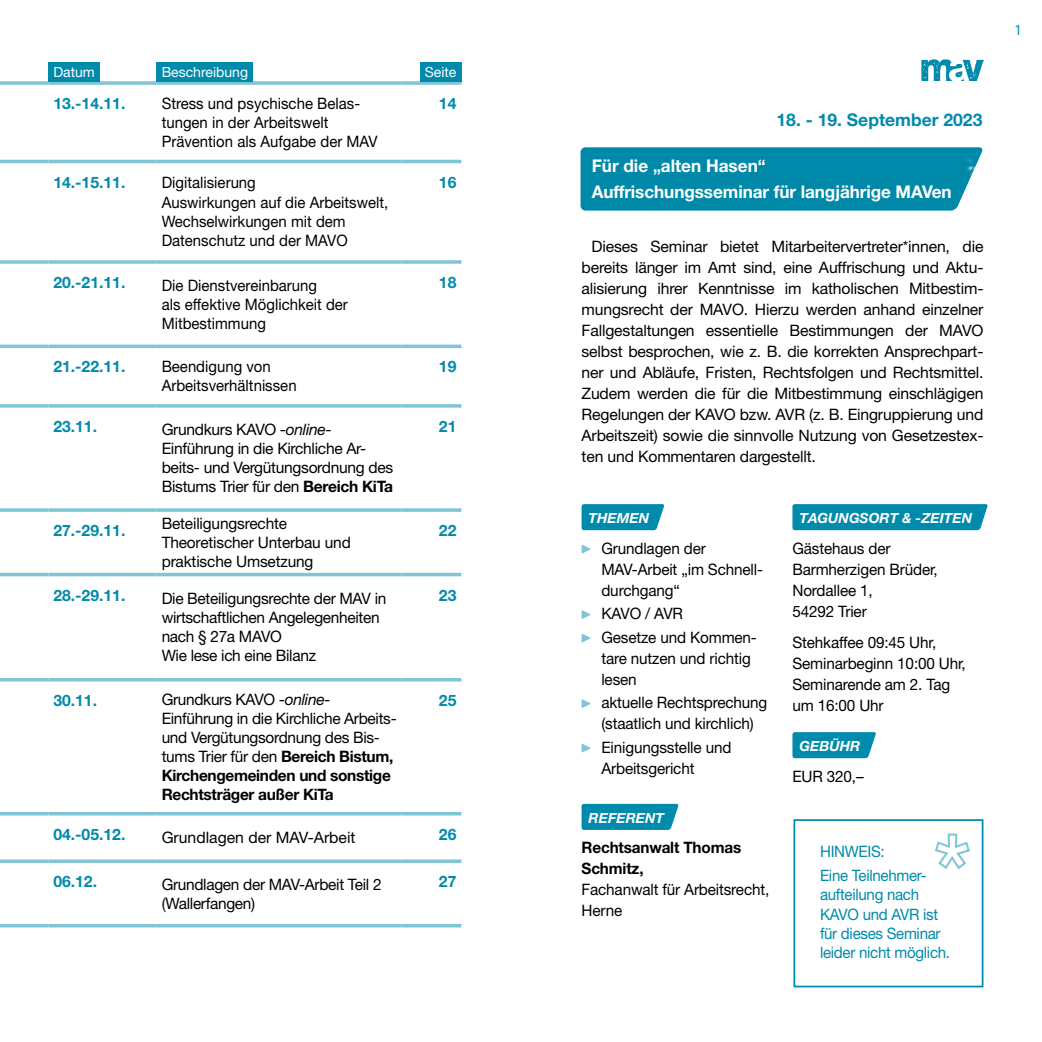
<style>
.page{position:relative;width:1042px;height:1042px;background:#fff}
.page>*{position:absolute;margin:0;border:0;box-sizing:border-box;transform-origin:0 0}
.t1{font:700 17.5px/25.9px "Helvetica Neue LT Std";letter-spacing:-.005em;color:#fff}
.t2{font:700 17.5px "Helvetica Neue LT Std";color:#008aab}
.t3{font:15.75px/21px "Helvetica Neue LT Std";letter-spacing:-.01em;color:#000}
.t4{font:15.75px/19.2px "Helvetica Neue LT Std";letter-spacing:-.01em;color:#000;scale:.95 1}
.t5{font:700 15.75px "Helvetica Neue LT Std";color:#008aab}
.t6{font:15.75px/19.2px "Helvetica Neue LT Std";letter-spacing:-.02em;color:#008aab;scale:.96 1}
.t7{font:700 15.75px/21px "Helvetica Neue LT Std";letter-spacing:-.01em;color:#000}
.t8{font:italic 700 14px "Helvetica Neue CE";color:#fff}
.t9{font:14px "Helvetica Neue LT Std";color:#fff}
.t10{font:14px "Roboto Condensed";color:#008aab}
.s1{font-style:italic}
.s2{font-weight:700}
</style>
<div class="page">
<svg style="left:0;top:81px;width:48px;height:4px"></svg>
<svg style="left:48px;top:81px;width:109px;height:4px"></svg>
<svg style="left:157px;top:81px;width:245px;height:4px"></svg>
<svg style="left:402px;top:81px;width:59px;height:4px"></svg>
<hr style="left:0;top:160px;width:48px;height:3px;background:#80c5d5">
<hr style="left:48px;top:160px;width:109px;height:3px;background:#80c5d5">
<hr style="left:157px;top:160px;width:245px;height:3px;background:#80c5d5">
<hr style="left:402px;top:160px;width:59px;height:3px;background:#80c5d5">
<svg style="left:0;top:260px;width:48px;height:4px"></svg>
<svg style="left:48px;top:260px;width:109px;height:4px"></svg>
<svg style="left:157px;top:260px;width:245px;height:4px"></svg>
<svg style="left:402px;top:260px;width:59px;height:4px"></svg>
<hr style="left:0;top:345px;width:48px;height:3px;background:#80c5d5">
<hr style="left:48px;top:345px;width:109px;height:3px;background:#80c5d5">
<hr style="left:157px;top:345px;width:245px;height:3px;background:#80c5d5">
<hr style="left:402px;top:345px;width:59px;height:3px;background:#80c5d5">
<svg style="left:0;top:404px;width:48px;height:4px"></svg>
<svg style="left:48px;top:404px;width:109px;height:4px"></svg>
<svg style="left:157px;top:404px;width:245px;height:4px"></svg>
<svg style="left:402px;top:404px;width:59px;height:4px"></svg>
<svg style="left:0;top:508px;width:48px;height:4px"></svg>
<svg style="left:48px;top:508px;width:109px;height:4px"></svg>
<svg style="left:157px;top:508px;width:245px;height:4px"></svg>
<svg style="left:402px;top:508px;width:59px;height:4px"></svg>
<hr style="left:0;top:573px;width:48px;height:3px;background:#80c5d5">
<hr style="left:48px;top:573px;width:109px;height:3px;background:#80c5d5">
<hr style="left:157px;top:573px;width:245px;height:3px;background:#80c5d5">
<hr style="left:402px;top:573px;width:59px;height:3px;background:#80c5d5">
<hr style="left:0;top:678px;width:48px;height:3px;background:#80c5d5">
<hr style="left:48px;top:678px;width:109px;height:3px;background:#80c5d5">
<hr style="left:157px;top:678px;width:245px;height:3px;background:#80c5d5">
<hr style="left:402px;top:678px;width:59px;height:3px;background:#80c5d5">
<hr style="left:0;top:812px;width:48px;height:3px;background:#80c5d5">
<hr style="left:48px;top:812px;width:109px;height:3px;background:#80c5d5">
<hr style="left:157px;top:812px;width:245px;height:3px;background:#80c5d5">
<hr style="left:402px;top:812px;width:59px;height:3px;background:#80c5d5">
<svg style="left:0;top:859px;width:48px;height:4px"></svg>
<svg style="left:48px;top:859px;width:109px;height:4px"></svg>
<svg style="left:157px;top:859px;width:245px;height:4px"></svg>
<svg style="left:402px;top:859px;width:59px;height:4px"></svg>
<hr style="left:0;top:924px;width:48px;height:3px;background:#80c5d5">
<hr style="left:48px;top:924px;width:109px;height:3px;background:#80c5d5">
<hr style="left:157px;top:924px;width:245px;height:3px;background:#80c5d5">
<hr style="left:402px;top:924px;width:59px;height:3px;background:#80c5d5">
<div style="left:48px;top:62px;width:52px;height:20px;background:#008aab"></div>
<div style="left:157px;top:62px;width:96px;height:20px;background:#008aab"></div>
<div style="left:420px;top:62px;width:41px;height:20px;background:#008aab"></div>
<img style="left:580px;top:147px;width:403px;height:64px">
<svg style="left:581px;top:504px;width:83px;height:26px;background:#0e90af"></svg>
<svg style="left:581px;top:545px;width:10px;height:8px"></svg>
<svg style="left:581px;top:610px;width:10px;height:9px"></svg>
<svg style="left:581px;top:633px;width:10px;height:9px"></svg>
<svg style="left:581px;top:699px;width:10px;height:9px"></svg>
<svg style="left:581px;top:743px;width:10px;height:9px"></svg>
<svg style="left:581px;top:804px;width:98px;height:26px;background:#0d90af"></svg>
<div style="left:792px;top:504px;width:196px;height:26px;background:#008aab"></div>
<svg style="left:792px;top:732px;width:84px;height:26px;background:#0e90af"></svg>
<div style="left:793px;top:819px;width:190px;height:168px;border:2px solid #008aab"></div>
<svg style="left:933px;top:819px;width:38px;height:51px"></svg>
<img style="left:921px;top:60px;width:62px;height:20px">
<p class="t9" style="left:53px;top:64px;width:43px">Datum</p>
<p class="t9" style="left:162px;top:64px;width:88px">Beschreibung</p>
<p class="t9" style="left:425px;top:64px;width:33px">Seite</p>
<p class="t5" style="left:53px;top:94px;width:74px">13.-14.11.</p>
<p class="t4" style="left:162px;top:93px;width:229px">Stress und psychische Belas&shy;tungen in der Arbeitswelt<br>Prävention als Aufgabe der MAV</p>
<p class="t5" style="left:439px;top:94px;width:19px">14</p>
<p class="t5" style="left:53px;top:172px;width:74px">14.-15.11.</p>
<p class="t4" style="left:162px;top:173px;width:240px">Digitalisierung<br>Auswirkungen auf die Arbeitswelt,<br>Wechselwirkungen mit dem<br>Datenschutz und der MAVO</p>
<p class="t5" style="left:439px;top:172px;width:19px">16</p>
<p class="t5" style="left:53px;top:273px;width:74px">20.-21.11.</p>
<p class="t4" style="left:162px;top:276px;width:198px">Die Dienstvereinbarung<br>als effektive Möglichkeit der<br>Mitbestimmung</p>
<p class="t5" style="left:439px;top:273px;width:19px">18</p>
<p class="t5" style="left:53px;top:357px;width:74px">21.-22.11.</p>
<p class="t4" style="left:162px;top:357px;width:144px">Beendigung von<br>Arbeitsverhältnissen</p>
<p class="t5" style="left:439px;top:357px;width:19px">19</p>
<p class="t5" style="left:53px;top:417px;width:45px">23.11.</p>
<p class="t3" style="left:162px;top:420px;width:233px;line-height:18.9px">Grundkurs KAVO <span class="s1">-online-<br></span>Einführung in die Kirchliche Ar&shy;beits- und Vergütungsordnung des<br>Bistums Trier für den <span class="s2">Bereich KiTa</span></p>
<p class="t5" style="left:439px;top:417px;width:19px">21</p>
<p class="t5" style="left:53px;top:521px;width:74px">27.-29.11.</p>
<p class="t3" style="left:162px;top:514px;width:191px;line-height:18.9px">Beteiligungsrechte<br>Theoretischer Unterbau und praktische Umsetzung</p>
<p class="t5" style="left:439px;top:521px;width:19px">22</p>
<p class="t5" style="left:53px;top:585px;width:74px">28.-29.11.</p>
<p class="t3" style="left:162px;top:589px;width:226px;line-height:18.9px">Die Beteiligungsrechte der MAV in wirtschaftlichen Angelegenheiten nach § 27a MAVO<br>Wie lese ich eine Bilanz</p>
<p class="t5" style="left:439px;top:585px;width:19px">23</p>
<p class="t5" style="left:53px;top:690px;width:45px">30.11.</p>
<p class="t3" style="left:162px;top:690px;width:236px;line-height:18.9px">Grundkurs KAVO <span class="s1">-online-<br></span>Einführung in die Kirchliche Arbeits&shy;und Vergütungsordnung des Bis&shy;tums Trier für den <span class="s2">Bereich Bistum,<br>Kirchengemeinden und sonstige<br>Rechtsträger außer KiTa</span></p>
<p class="t5" style="left:439px;top:690px;width:19px">25</p>
<p class="t5" style="left:53px;top:824px;width:74px">04.-05.12.</p>
<p class="t3" style="left:162px;top:827px;width:195px">Grundlagen der MAV-Arbeit</p>
<p class="t5" style="left:439px;top:824px;width:19px">26</p>
<p class="t5" style="left:53px;top:872px;width:45px">06.12.</p>
<p class="t3" style="left:162px;top:874px;width:221px;line-height:18.9px">Grundlagen der MAV-Arbeit Teil 2 (Wallerfangen)</p>
<p class="t5" style="left:439px;top:872px;width:19px">27</p>
<p class="t2" style="left:776px;top:109px;width:207px">18. - 19. September 2023</p>
<p class="t1" style="left:592px;top:152px;width:361px">Für die „alten Hasen“<br>Auffrischungsseminar für langjährige MAVen</p>
<p class="t3" style="left:581px;top:236px;width:403px;text-align:justify;text-indent:10px">Dieses Seminar bietet Mitarbeitervertreter*innen, die bereits länger im Amt sind, eine Auffrischung und Aktu&shy;alisierung ihrer Kenntnisse im katholischen Mitbestim&shy;mungsrecht der MAVO. Hierzu werden anhand einzelner Fallgestaltungen essentielle Bestimmungen der MAVO selbst besprochen, wie z. B. die korrekten Ansprechpart&shy;ner und Abläufe, Fristen, Rechtsfolgen und Rechtsmittel.<br>Zudem werden die für die Mitbestimmung einschlägigen Regelungen der KAVO bzw. AVR (z. B. Eingruppierung und Arbeitszeit) sowie die sinnvolle Nutzung von Gesetzestex&shy;ten und Kommentaren dargestellt.</p>
<p class="t8" style="left:588px;top:509px;width:62px">THEMEN</p>
<p class="t3" style="left:601px;top:537px;width:163px">Grundlagen der<br>MAV-Arbeit „im Schnell&shy;durchgang“</p>
<p class="t3" style="left:601px;top:602px;width:157px;line-height:23.4px">KAVO / AVR<br>Gesetze und Kommen-</p>
<p class="t3" style="left:601px;top:647px;width:151px">tare nutzen und richtig lesen</p>
<p class="t3" style="left:601px;top:692px;width:167px">aktuelle Rechtsprechung (staatlich und kirchlich)</p>
<p class="t3" style="left:601px;top:736px;width:131px">Einigungsstelle und<br>Arbeitsgericht</p>
<p class="t8" style="left:588px;top:809px;width:77px">REFERENT</p>
<p class="t7" style="left:581px;top:837px;width:161px">Rechtsanwalt Thomas<br>Schmitz,</p>
<p class="t3" style="left:581px;top:879px;width:189px">Fachanwalt für Arbeitsrecht,<br>Herne</p>
<p class="t8" style="left:799px;top:509px;width:174px">TAGUNGSORT &amp; -ZEITEN</p>
<p class="t3" style="left:792px;top:537px;width:147px">Gästehaus der<br>Barmherzigen Brüder,<br>Nordallee 1,<br>54292 Trier</p>
<p class="t3" style="left:792px;top:632px;width:175px">Stehkaffee 09:45 Uhr,<br>Seminarbeginn 10:00 Uhr,<br>Seminarende am 2. Tag um 16:00 Uhr</p>
<p class="t8" style="left:799px;top:737px;width:62px">GEBÜHR</p>
<p class="t3" style="left:792px;top:765px;width:73px">EUR 320,–</p>
<p class="t6" style="left:820px;top:839px;width:111px;line-height:24.2px">HINWEIS:<br>Eine Teilnehmer-</p>
<p class="t6" style="left:820px;top:885px;width:137px">aufteilung nach<br>KAVO und AVR ist für dieses Seminar leider nicht möglich.</p>
<p class="t10" style="left:1014px;top:21px;width:8px">1</p>
</div>
